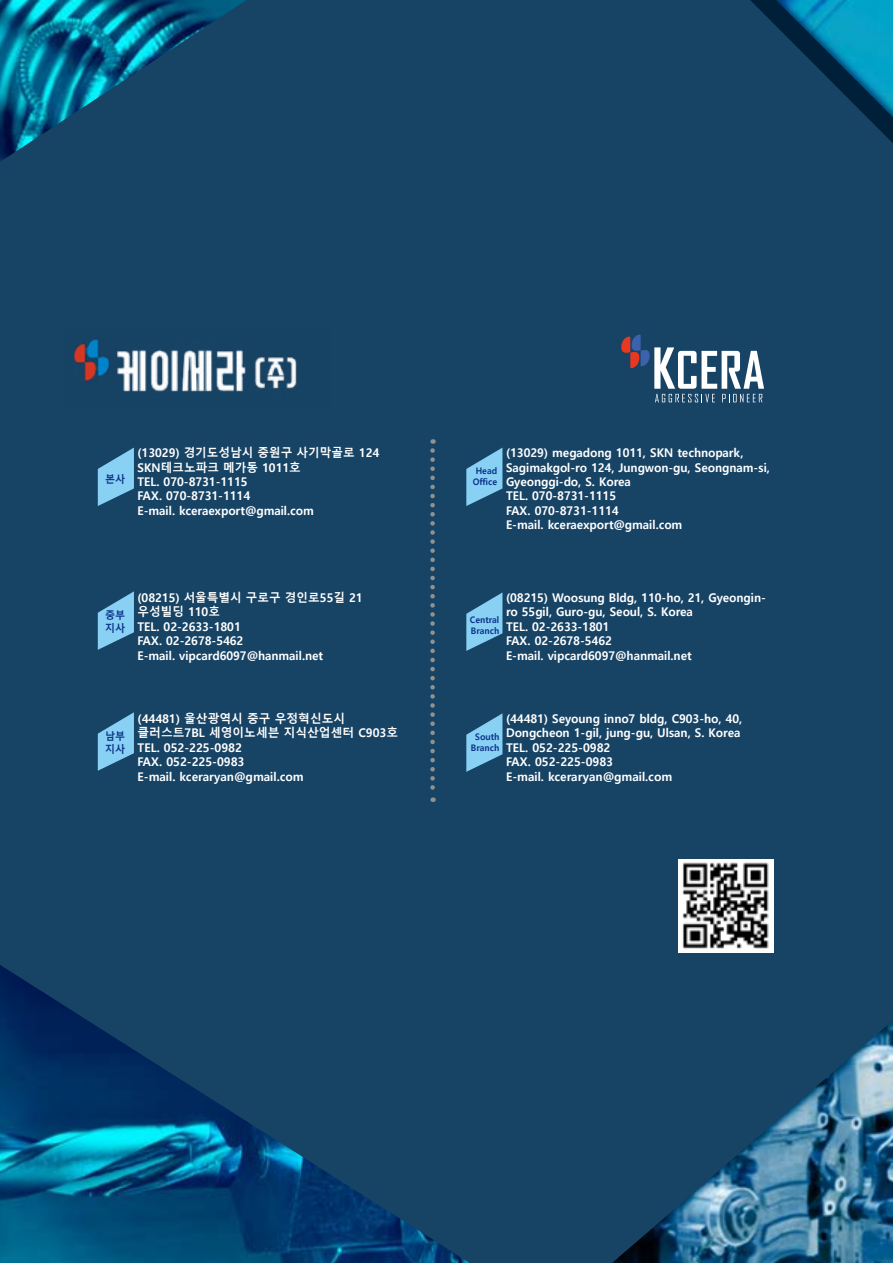
<style>
.page{position:relative;width:893px;height:1263px;background:#fff}
.page>*{position:absolute;margin:0;border:0;box-sizing:border-box;transform-origin:0 0}
.t1{font:700 12px/14.4px "Malgun Gothic";color:#fff}
.t2{font:700 10.5px/12.6px "Malgun Gothic";color:#0c3388;scale:.96 1}
.t3{font:700 9px/10.8px "Malgun Gothic";color:#0c3388;text-align:center;scale:.96 1}
</style>
<div class="page">
<div style="left:0;top:0;width:612px;height:1263px;background:#174365"></div>
<img style="left:612px;top:0;width:281px;height:1263px">
<img style="left:0;top:965px;width:470px;height:298px">
<img style="left:0;top:0;width:247px;height:162px">
<img style="left:63px;top:327px;width:268px;height:80px">
<svg style="left:430px;top:450px;width:5px;height:352px"></svg>
<svg style="left:98px;top:448px;width:36px;height:58px"></svg>
<svg style="left:466px;top:448px;width:36px;height:58px"></svg>
<svg style="left:466px;top:592px;width:36px;height:59px"></svg>
<svg style="left:466px;top:713px;width:36px;height:59px"></svg>
<svg style="left:98px;top:591px;width:36px;height:59px"></svg>
<svg style="left:98px;top:712px;width:36px;height:59px"></svg>
<img style="left:678px;top:859px;width:96px;height:93px">
<svg style="left:620px;top:334px;width:144px;height:68px"></svg>
<p class="t1" style="left:137px;top:446px;width:243px">(13029) 경기도성남시 중원구 사기막골로 124<br>SKN테크노파크 메가동 1011호<br>TEL. 070-8731-1115<br>FAX. 070-8731-1114<br>E-mail. kceraexport@gmail.com</p>
<p class="t1" style="left:506px;top:446px;width:265px">(13029) megadong 1011, SKN technopark,<br>Sagimakgol-ro 124, Jungwon-gu, Seongnam-si,<br>Gyeonggi-do, S. Korea<br>TEL. 070-8731-1115<br>FAX. 070-8731-1114<br>E-mail. kceraexport@gmail.com</p>
<p class="t2" style="left:105px;top:473px;width:23px">본사</p>
<p class="t3" style="left:473px;top:466px;width:27px">Head<br>Office</p>
<p class="t2" style="left:105px;top:609px;width:23px">중부 지사</p>
<p class="t1" style="left:137px;top:591px;width:227px">(08215) 서울특별시 구로구 경인로55길 21 우성빌딩 110호<br>TEL. 02-2633-1801<br>FAX. 02-2678-5462<br>E-mail. vipcard6097@hanmail.net</p>
<p class="t2" style="left:105px;top:730px;width:23px">남부 지사</p>
<p class="t1" style="left:137px;top:711px;width:262px">(44481) 울산광역시 중구 우정혁신도시 클러스트7BL 세영이노세븐 지식산업센터 C903호<br>TEL. 052-225-0982<br>FAX. 052-225-0983<br>E-mail. kceraryan@gmail.com</p>
<p class="t1" style="left:506px;top:591px;width:261px">(08215) Woosung Bldg, 110-ho, 21, Gyeongin&shy;ro 55gil, Guro-gu, Seoul, S. Korea<br>TEL. 02-2633-1801<br>FAX. 02-2678-5462<br>E-mail. vipcard6097@hanmail.net</p>
<p class="t3" style="left:470px;top:615px;width:32px;text-align:left">Central<br>Branch</p>
<p class="t1" style="left:506px;top:711px;width:238px">(44481) Seyoung inno7 bldg, C903-ho, 40,<br>Dongcheon 1-gil, jung-gu, Ulsan, S. Korea<br>TEL. 052-225-0982<br>FAX. 052-225-0983<br>E-mail. kceraryan@gmail.com</p>
<p class="t3" style="left:471px;top:732px;width:31px">South<br>Branch</p>
</div>
